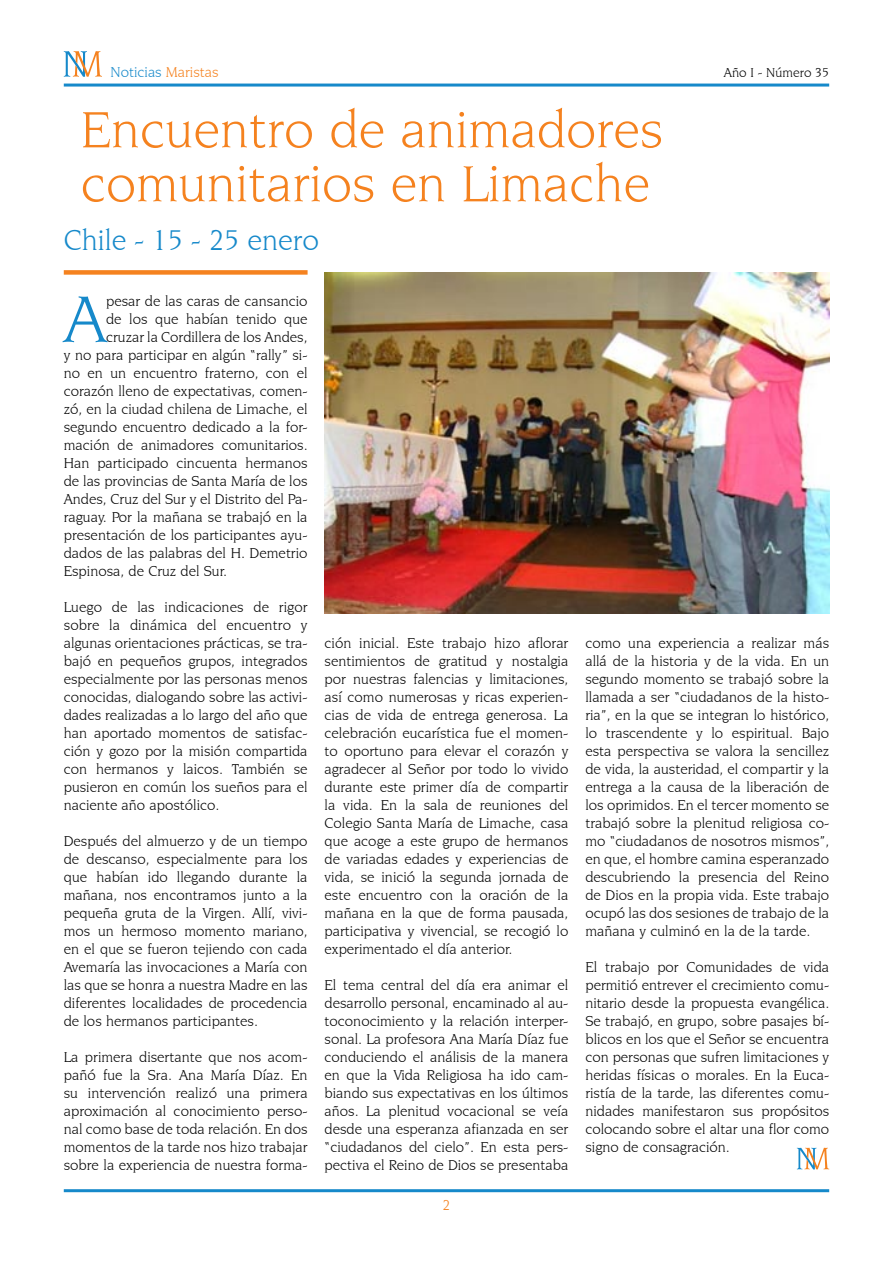
<style>
.page{position:relative;width:893px;height:1263px;background:#fff}
.page>*{position:absolute;margin:0;border:0;box-sizing:border-box;transform-origin:0 0}
.t1{font:70.05px "Novarese IT Cby BT";color:#1689ca}
.t2{font:54px/54px "Novarese IT Cby BT";color:#f5821f}
.t3{font:30px "Novarese IT Cby BT";color:#1689ca}
.t4{font:15px/18px "Novarese IT Cby BT";color:#000;text-align:justify}
.t5{font:15px "Novarese IT Cby BT";color:#1689ca}
.t6{font:13.5px "Novarese IT Cby BT";color:#000}
.s1{color:#f5821f}
</style>
<div class="page">
<hr style="left:64px;top:84px;width:765px;height:3px;background:#1689ca">
<hr style="left:64px;top:1189px;width:765px;height:3px;background:#1689ca">
<div style="left:64px;top:270px;width:244px;height:5px;background:#f5821f"></div>
<svg style="left:64px;top:51px;width:38px;height:26px"></svg>
<svg style="left:797px;top:1148px;width:32px;height:21px"></svg>
<img style="left:325px;top:272px;width:504px;height:342px">
<p class="t5" style="left:111px;top:63px;width:110px">Noticias <span class="s1">Maristas</span></p>
<p class="t6" style="left:724px;top:64px;width:107px">Año I - Número 35</p>
<h2 class="t2" style="left:81px;top:102px;width:584px">Encuentro de animadores comunitarios en Limache</h2>
<h3 class="t3" style="left:64px;top:222px;width:257px">Chile - 15 - 25 enero</h3>
<h1 class="t1" style="left:64px;top:278px;width:44px">A</h1>
<p class="t4" style="left:106px;top:292px;width:203px">pesar de las caras de cansancio</p>
<p class="t4" style="left:106px;top:310px;width:203px">de los que habían tenido que</p>
<p class="t4" style="left:106px;top:328px;width:203px">cruzar la Cordillera de los Andes,</p>
<p class="t4" style="left:64px;top:346px;width:245px">y no para participar en algún “rally” si-</p>
<p class="t4" style="left:64px;top:364px;width:245px">no en un encuentro fraterno, con el</p>
<p class="t4" style="left:64px;top:382px;width:245px">corazón lleno de expectativas, comen-</p>
<p class="t4" style="left:64px;top:400px;width:245px">zó, en la ciudad chilena de Limache, el</p>
<p class="t4" style="left:64px;top:418px;width:245px">segundo encuentro dedicado a la for-</p>
<p class="t4" style="left:64px;top:436px;width:245px">mación de animadores comunitarios.</p>
<p class="t4" style="left:64px;top:454px;width:245px">Han participado cincuenta hermanos</p>
<p class="t4" style="left:64px;top:472px;width:245px">de las provincias de Santa María de los</p>
<p class="t4" style="left:64px;top:490px;width:245px">Andes, Cruz del Sur y el Distrito del Pa-</p>
<p class="t4" style="left:64px;top:508px;width:245px">raguay. Por la mañana se trabajó en la</p>
<p class="t4" style="left:64px;top:526px;width:245px">presentación de los participantes ayu-</p>
<p class="t4" style="left:64px;top:544px;width:245px">dados de las palabras del H. Demetrio</p>
<p class="t4" style="left:64px;top:562px;width:165px">Espinosa, de Cruz del Sur.</p>
<p class="t4" style="left:64px;top:598px;width:245px">Luego de las indicaciones de rigor sobre la dinámica del encuentro y algunas orientaciones prácticas, se tra&shy;bajó en pequeños grupos, integrados especialmente por las personas menos conocidas, dialogando sobre las activi&shy;dades realizadas a lo largo del año que han aportado momentos de satisfac&shy;ción y gozo por la misión compartida con hermanos y laicos. También se pusieron en común los sueños para el naciente año apostólico.</p>
<p class="t4" style="left:64px;top:832px;width:245px">Después del almuerzo y de un tiempo de descanso, especialmente para los que habían ido llegando durante la mañana, nos encontramos junto a la pequeña gruta de la Virgen. Allí, vivi&shy;mos un hermoso momento mariano, en el que se fueron tejiendo con cada Avemaría las invocaciones a María con las que se honra a nuestra Madre en las diferentes localidades de procedencia de los hermanos participantes.</p>
<p class="t4" style="left:64px;top:1048px;width:245px">La primera disertante que nos acom&shy;pañó fue la Sra. Ana María Díaz. En su intervención realizó una primera aproximación al conocimiento perso&shy;nal como base de toda relación. En dos momentos de la tarde nos hizo trabajar sobre la experiencia de nuestra forma-</p>
<p class="t4" style="left:325px;top:634px;width:245px">ción inicial. Este trabajo hizo aflorar sentimientos de gratitud y nostalgia por nuestras falencias y limitaciones, así como numerosas y ricas experien&shy;cias de vida de entrega generosa. La celebración eucarística fue el momen&shy;to oportuno para elevar el corazón y agradecer al Señor por todo lo vivido durante este primer día de compartir la vida. En la sala de reuniones del Colegio Santa María de Limache, casa que acoge a este grupo de hermanos de variadas edades y experiencias de vida, se inició la segunda jornada de este encuentro con la oración de la mañana en la que de forma pausada, participativa y vivencial, se recogió lo experimentado el día anterior.</p>
<p class="t4" style="left:325px;top:976px;width:245px">El tema central del día era animar el desarrollo personal, encaminado al au&shy;toconocimiento y la relación interper&shy;sonal. La profesora Ana María Díaz fue conduciendo el análisis de la manera en que la Vida Religiosa ha ido cam&shy;biando sus expectativas en los últimos años. La plenitud vocacional se veía desde una esperanza afianzada en ser “ciudadanos del cielo”. En esta pers&shy;pectiva el Reino de Dios se presentaba</p>
<p class="t4" style="left:585px;top:634px;width:245px">como una experiencia a realizar más allá de la historia y de la vida. En un segundo momento se trabajó sobre la llamada a ser “ciudadanos de la histo&shy;ria”, en la que se integran lo histórico, lo trascendente y lo espiritual. Bajo esta perspectiva se valora la sencillez de vida, la austeridad, el compartir y la entrega a la causa de la liberación de los oprimidos. En el tercer momento se trabajó sobre la plenitud religiosa co&shy;mo “ciudadanos de nosotros mismos”, en que, el hombre camina esperanzado descubriendo la presencia del Reino de Dios en la propia vida. Este trabajo ocupó las dos sesiones de trabajo de la mañana y culminó en la de la tarde.</p>
<p class="t4" style="left:585px;top:958px;width:245px">El trabajo por Comunidades de vida permitió entrever el crecimiento comu&shy;nitario desde la propuesta evangélica.<br>Se trabajó, en grupo, sobre pasajes bí&shy;blicos en los que el Señor se encuentra con personas que sufren limitaciones y heridas físicas o morales. En la Euca&shy;ristía de la tarde, las diferentes comu&shy;nidades manifestaron sus propósitos colocando sobre el altar una flor como signo de consagración.</p>
</div>
